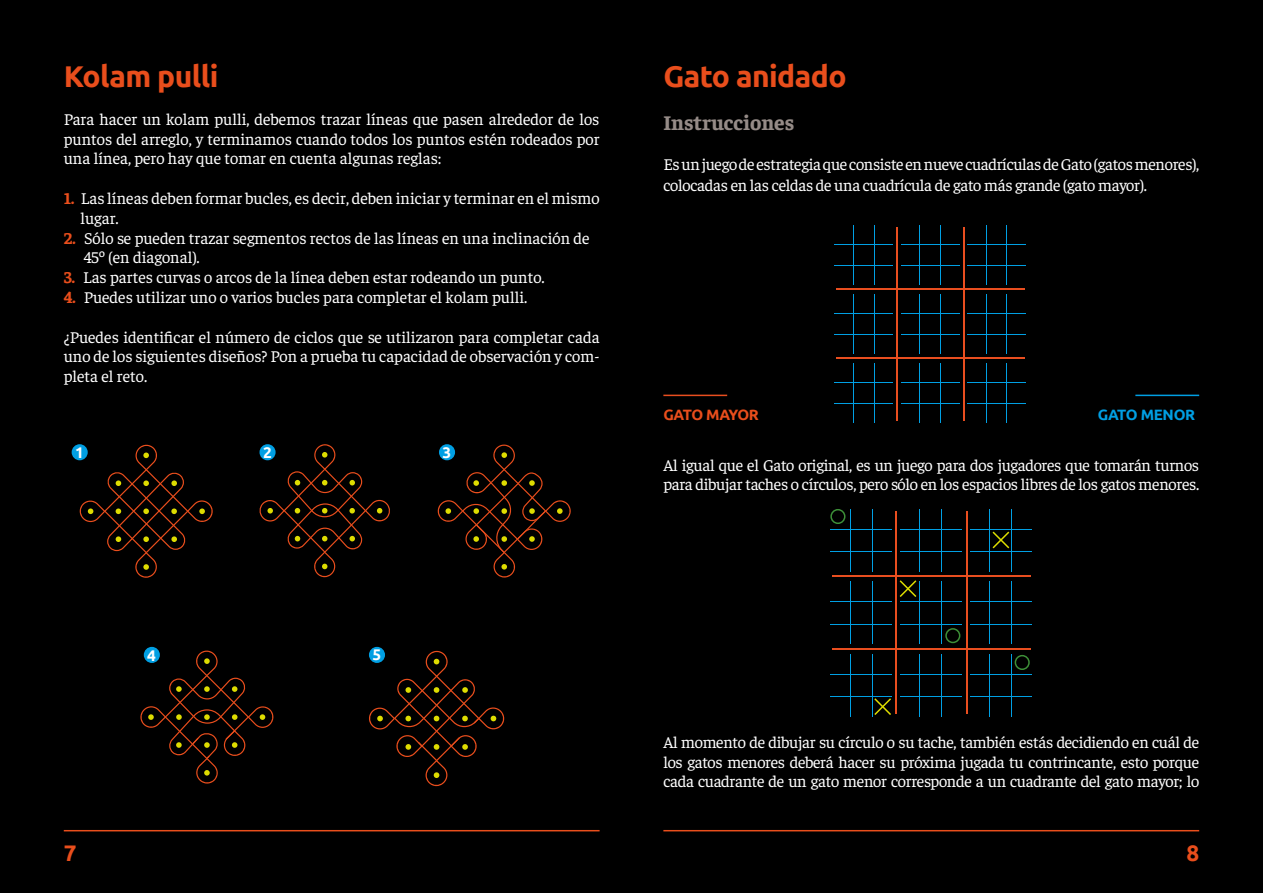
<style>
.page{position:relative;width:1263px;height:893px;background:#000}
.page>*{position:absolute;margin:0;border:0;box-sizing:border-box;transform-origin:0 0}
.t1{font:700 30px "Ubuntu";letter-spacing:-.02em;color:#e94e1c}
.t2{font:700 22.5px "Ubuntu";color:#e94e1c}
.t3{font:800 21px "Faustina";color:#958b87}
.t4{font:16.5px/19.8px "Faustina";letter-spacing:-.005em;color:#fff}
.t5{font:700 15.45px "Ubuntu";color:#fff}
.t6{font:700 15px "Ubuntu";letter-spacing:-.045em;color:#e94e1c}
.t7{font:700 15px "Ubuntu";letter-spacing:-.02em;color:#009fe3}
.s1{font-weight:800;color:#e94e1c}
</style>
<div class="page">
<hr style="left:663px;top:830px;width:536px;height:1px;background:#e94e1c">
<hr style="left:64px;top:830px;width:536px;height:1px;background:#e94e1c">
<svg style="left:79px;top:444px;width:134px;height:134px"></svg>
<svg style="left:259px;top:444px;width:131px;height:133px"></svg>
<svg style="left:437px;top:444px;width:134px;height:134px"></svg>
<svg style="left:140px;top:649px;width:134px;height:135px"></svg>
<svg style="left:369px;top:650px;width:136px;height:136px"></svg>
<div style="left:72px;top:444px;width:16px;height:16px;background:#009fe3;border-radius:50%"></div>
<div style="left:144px;top:647px;width:16px;height:16px;background:#009fe3;border-radius:50%"></div>
<div style="left:259px;top:444px;width:17px;height:16px;background:#009fe3;border-radius:50%"></div>
<div style="left:369px;top:647px;width:16px;height:16px;background:#009fe3;border-radius:50%"></div>
<div style="left:439px;top:444px;width:16px;height:16px;background:#009fe3;border-radius:50%"></div>
<hr style="left:896px;top:227px;width:1px;height:193px;background:#e94e1f">
<hr style="left:963px;top:227px;width:2px;height:193px;background:#e94e1f">
<hr style="left:836px;top:288px;width:189px;height:2px;background:#e94e1f">
<hr style="left:836px;top:357px;width:189px;height:2px;background:#e94e1f">
<hr style="left:853px;top:225px;width:1px;height:60px;background:#009fe3">
<hr style="left:874px;top:225px;width:1px;height:60px;background:#009fe3">
<hr style="left:834px;top:244px;width:59px;height:1px;background:#009fe3">
<hr style="left:834px;top:265px;width:59px;height:1px;background:#009fe3">
<hr style="left:919px;top:225px;width:1px;height:60px;background:#009fe3">
<hr style="left:940px;top:225px;width:1px;height:60px;background:#009fe3">
<hr style="left:901px;top:244px;width:58px;height:1px;background:#009fe3">
<hr style="left:901px;top:265px;width:58px;height:1px;background:#009fe3">
<hr style="left:986px;top:225px;width:1px;height:60px;background:#009fe3">
<hr style="left:1007px;top:225px;width:1px;height:60px;background:#009fe3">
<hr style="left:967px;top:244px;width:59px;height:1px;background:#009fe3">
<hr style="left:967px;top:265px;width:59px;height:1px;background:#009fe3">
<hr style="left:853px;top:294px;width:1px;height:60px;background:#009fe3">
<hr style="left:874px;top:294px;width:1px;height:60px;background:#009fe3">
<hr style="left:834px;top:313px;width:59px;height:1px;background:#009fe3">
<hr style="left:834px;top:334px;width:59px;height:1px;background:#009fe3">
<hr style="left:919px;top:294px;width:1px;height:60px;background:#009fe3">
<hr style="left:940px;top:294px;width:1px;height:60px;background:#009fe3">
<hr style="left:901px;top:313px;width:58px;height:1px;background:#009fe3">
<hr style="left:901px;top:334px;width:58px;height:1px;background:#009fe3">
<hr style="left:986px;top:294px;width:1px;height:60px;background:#009fe3">
<hr style="left:1007px;top:294px;width:1px;height:60px;background:#009fe3">
<hr style="left:967px;top:313px;width:59px;height:1px;background:#009fe3">
<hr style="left:967px;top:334px;width:59px;height:1px;background:#009fe3">
<hr style="left:853px;top:363px;width:1px;height:60px;background:#009fe3">
<hr style="left:874px;top:363px;width:1px;height:60px;background:#009fe3">
<hr style="left:834px;top:382px;width:59px;height:1px;background:#009fe3">
<hr style="left:834px;top:403px;width:59px;height:1px;background:#009fe3">
<hr style="left:919px;top:363px;width:1px;height:60px;background:#009fe3">
<hr style="left:940px;top:363px;width:1px;height:60px;background:#009fe3">
<hr style="left:901px;top:382px;width:58px;height:1px;background:#009fe3">
<hr style="left:901px;top:403px;width:58px;height:1px;background:#009fe3">
<hr style="left:986px;top:363px;width:1px;height:60px;background:#009fe3">
<hr style="left:1007px;top:363px;width:1px;height:60px;background:#009fe3">
<hr style="left:967px;top:382px;width:59px;height:1px;background:#009fe3">
<hr style="left:967px;top:403px;width:59px;height:1px;background:#009fe3">
<hr style="left:895px;top:511px;width:1px;height:203px;background:#e94e1f">
<hr style="left:966px;top:511px;width:1px;height:203px;background:#e94e1f">
<hr style="left:832px;top:575px;width:198px;height:2px;background:#e94e1f">
<hr style="left:832px;top:648px;width:198px;height:2px;background:#e94e1f">
<hr style="left:850px;top:509px;width:1px;height:63px;background:#009fe3">
<hr style="left:872px;top:509px;width:1px;height:63px;background:#009fe3">
<hr style="left:830px;top:529px;width:62px;height:1px;background:#009fe3">
<hr style="left:830px;top:551px;width:62px;height:1px;background:#009fe3">
<hr style="left:919px;top:509px;width:1px;height:63px;background:#009fe3">
<hr style="left:941px;top:509px;width:1px;height:63px;background:#009fe3">
<hr style="left:900px;top:529px;width:61px;height:1px;background:#009fe3">
<hr style="left:900px;top:551px;width:61px;height:1px;background:#009fe3">
<hr style="left:989px;top:509px;width:1px;height:63px;background:#009fe3">
<hr style="left:1011px;top:509px;width:1px;height:63px;background:#009fe3">
<hr style="left:970px;top:529px;width:61px;height:1px;background:#009fe3">
<hr style="left:970px;top:551px;width:61px;height:1px;background:#009fe3">
<hr style="left:850px;top:581px;width:1px;height:63px;background:#009fe3">
<hr style="left:872px;top:581px;width:1px;height:63px;background:#009fe3">
<hr style="left:830px;top:601px;width:62px;height:1px;background:#009fe3">
<hr style="left:830px;top:624px;width:62px;height:1px;background:#009fe3">
<hr style="left:919px;top:581px;width:1px;height:63px;background:#009fe3">
<hr style="left:941px;top:581px;width:1px;height:63px;background:#009fe3">
<hr style="left:900px;top:601px;width:61px;height:1px;background:#009fe3">
<hr style="left:900px;top:624px;width:61px;height:1px;background:#009fe3">
<hr style="left:989px;top:581px;width:1px;height:63px;background:#009fe3">
<hr style="left:1011px;top:581px;width:1px;height:63px;background:#009fe3">
<hr style="left:970px;top:601px;width:61px;height:1px;background:#009fe3">
<hr style="left:970px;top:624px;width:61px;height:1px;background:#009fe3">
<hr style="left:850px;top:654px;width:1px;height:63px;background:#009fe3">
<hr style="left:872px;top:654px;width:1px;height:63px;background:#009fe3">
<hr style="left:830px;top:674px;width:62px;height:1px;background:#009fe3">
<hr style="left:830px;top:696px;width:62px;height:1px;background:#009fe3">
<hr style="left:919px;top:654px;width:1px;height:63px;background:#009fe3">
<hr style="left:941px;top:654px;width:1px;height:63px;background:#009fe3">
<hr style="left:900px;top:674px;width:61px;height:1px;background:#009fe3">
<hr style="left:900px;top:696px;width:61px;height:1px;background:#009fe3">
<hr style="left:989px;top:654px;width:1px;height:63px;background:#009fe3">
<hr style="left:1011px;top:654px;width:1px;height:63px;background:#009fe3">
<hr style="left:970px;top:674px;width:61px;height:1px;background:#009fe3">
<hr style="left:970px;top:696px;width:61px;height:1px;background:#009fe3">
<hr style="left:663px;top:395px;width:64px;height:1px;background:#e94e1f">
<hr style="left:1135px;top:395px;width:64px;height:1px;background:#009fe3">
<div style="left:830px;top:509px;width:15px;height:15px;border:2px solid #3d8f38;border-radius:50%"></div>
<div style="left:945px;top:628px;width:15px;height:15px;border:2px solid #3d8f38;border-radius:50%"></div>
<div style="left:1015px;top:655px;width:15px;height:15px;border:2px solid #3d8f38;border-radius:50%"></div>
<svg style="left:899px;top:580px;width:18px;height:17px"></svg>
<svg style="left:992px;top:531px;width:18px;height:18px"></svg>
<svg style="left:874px;top:698px;width:17px;height:17px"></svg>
<h1 class="t1" style="left:64px;top:58px;width:156px">Kolam pulli</h1>
<p class="t4" style="left:64px;top:108px;width:537px;text-align:justify">Para hacer un kolam pulli, debemos trazar líneas que pasen alrededor de los puntos del arreglo, y terminamos cuando todos los puntos estén rodeados por una línea, pero hay que tomar en cuenta algunas reglas:</p>
<p class="t4" style="left:80px;top:188px;width:521px;text-indent:-17px"><span class="s1">1.</span> Las líneas deben formar bucles, es decir, deben iniciar y terminar en el mismo lugar.</p>
<p class="t4" style="left:84px;top:227px;width:507px;text-indent:-20px"><span class="s1">2.</span> Sólo se pueden trazar segmentos rectos de las líneas en una inclinación de<br>45º (en diagonal).</p>
<p class="t4" style="left:64px;top:267px;width:482px"><span class="s1">3.</span> Las partes curvas o arcos de la línea deben estar rodeando un punto.</p>
<p class="t4" style="left:64px;top:287px;width:465px"><span class="s1">4.</span> Puedes utilizar uno o varios bucles para completar el kolam pulli.</p>
<p class="t4" style="left:64px;top:326px;width:537px;text-align:justify">¿Puedes identificar el número de ciclos que se utilizaron para completar cada uno de los siguientes diseños? Pon a prueba tu capacidad de observación y com&shy;pleta el reto.</p>
<p class="t5" style="left:75px;top:443px;width:10px">1</p>
<p class="t5" style="left:147px;top:646px;width:10px">4</p>
<p class="t5" style="left:263px;top:443px;width:10px">2</p>
<p class="t5" style="left:443px;top:443px;width:10px">3</p>
<p class="t5" style="left:373px;top:645px;width:10px">5</p>
<h1 class="t1" style="left:663px;top:58px;width:185px">Gato anidado</h1>
<p class="t3" style="left:663px;top:108px;width:132px">Instrucciones</p>
<p class="t4" style="left:663px;top:152px;width:537px;line-height:21.6px">Es un juego de estrategia que consiste en nueve cuadrículas de Gato (gatos menores), colocadas en las celdas de una cuadrícula de gato más grande (gato mayor).</p>
<p class="t6" style="left:663px;top:405px;width:97px">GATO MAYOR</p>
<p class="t7" style="left:1098px;top:405px;width:99px">GATO MENOR</p>
<p class="t4" style="left:663px;top:454px;width:537px">Al igual que el Gato original, es un juego para dos jugadores que tomarán turnos para dibujar taches o círculos, pero sólo en los espacios libres de los gatos menores.</p>
<p class="t4" style="left:663px;top:731px;width:537px;text-align:justify">Al momento de dibujar su círculo o su tache, también estás decidiendo en cuál de los gatos menores deberá hacer su próxima jugada tu contrincante, esto porque cada cuadrante de un gato menor corresponde a un cuadrante del gato mayor; lo</p>
<h2 class="t2" style="left:64px;top:839px;width:14px">7</h2>
<h2 class="t2" style="left:1186px;top:839px;width:14px">8</h2>
</div>
